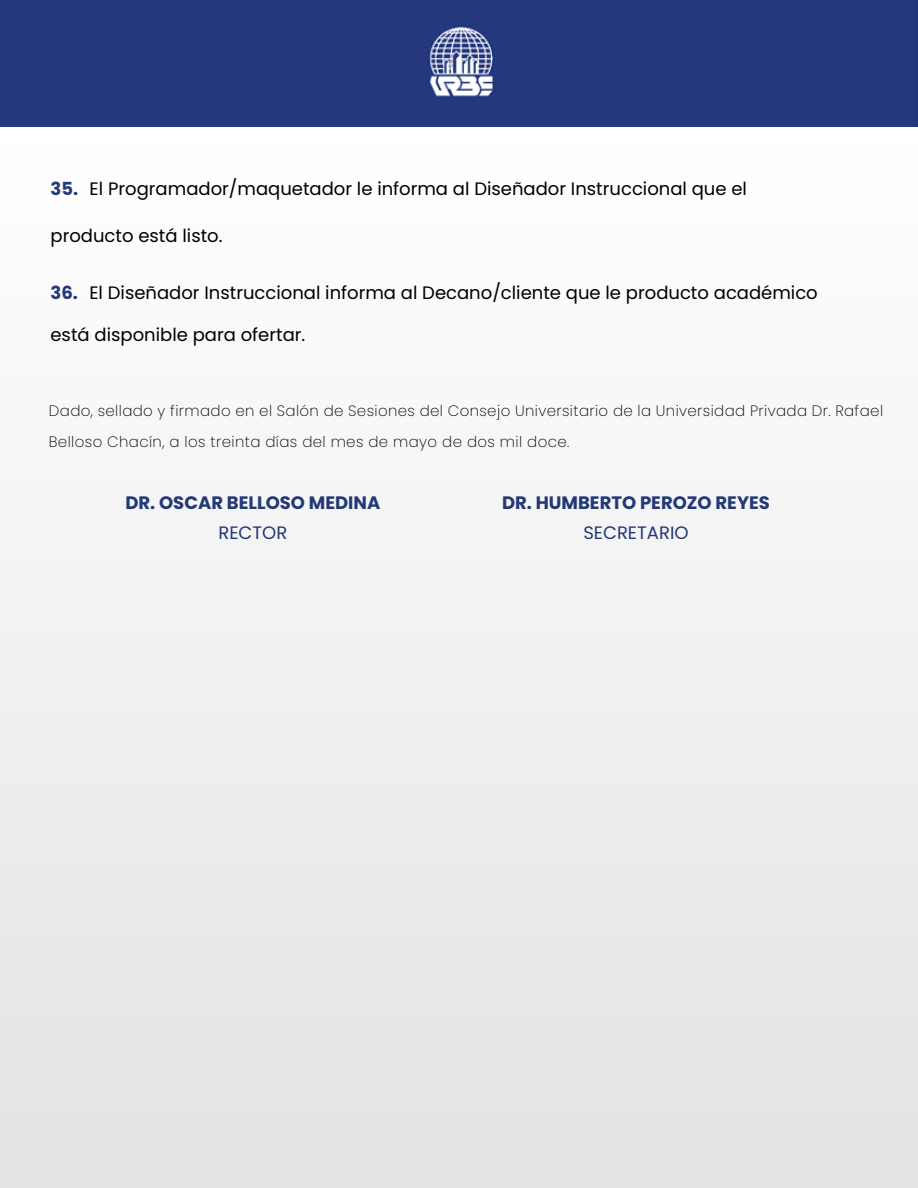
<style>
.page{position:relative;width:918px;height:1188px;background:#fff}
.page>*{position:absolute;margin:0;border:0;box-sizing:border-box;transform-origin:0 0}
.t1{font:18px "Poppins";color:#000}
.t2{font:700 18px "Poppins";color:#233977}
.t3{font:18px "Poppins";color:#233977}
.t4{font:200 15px/31.5px "Poppins";letter-spacing:.025em;color:#000}
.s1{font-weight:700;color:#233977}
</style>
<div class="page">
<div style="left:0;top:0;width:918px;height:127px;background:#25387d"></div>
<div style="left:0;top:127px;width:918px;height:1061px;background:linear-gradient(to right,#f1f1f1,#f1f1f1)"></div>
<p class="t1" style="left:51px;top:179px;width:698px"><span class="s1">35.</span> El Programador/maquetador le informa al Diseñador Instruccional que el</p>
<p class="t1" style="left:51px;top:225px;width:174px">producto está listo.</p>
<p class="t1" style="left:51px;top:282px;width:769px"><span class="s1">36.</span> El Diseñador Instruccional informa al Decano/cliente que le producto académico</p>
<p class="t1" style="left:51px;top:324px;width:256px">está disponible para ofertar.</p>
<p class="t4" style="left:49px;top:395px;width:836px">Dado, sellado y firmado en el Salón de Sesiones del Consejo Universitario de la Universidad Privada Dr. Rafael<br>Belloso Chacín, a los treinta días del mes de mayo de dos mil doce.</p>
<p class="t2" style="left:125px;top:492px;width:256px">DR. OSCAR BELLOSO MEDINA</p>
<p class="t3" style="left:218px;top:522px;width:70px">RECTOR</p>
<p class="t2" style="left:502px;top:492px;width:269px">DR. HUMBERTO PEROZO REYES</p>
<p class="t3" style="left:583px;top:522px;width:107px">SECRETARIO</p>
</div>
